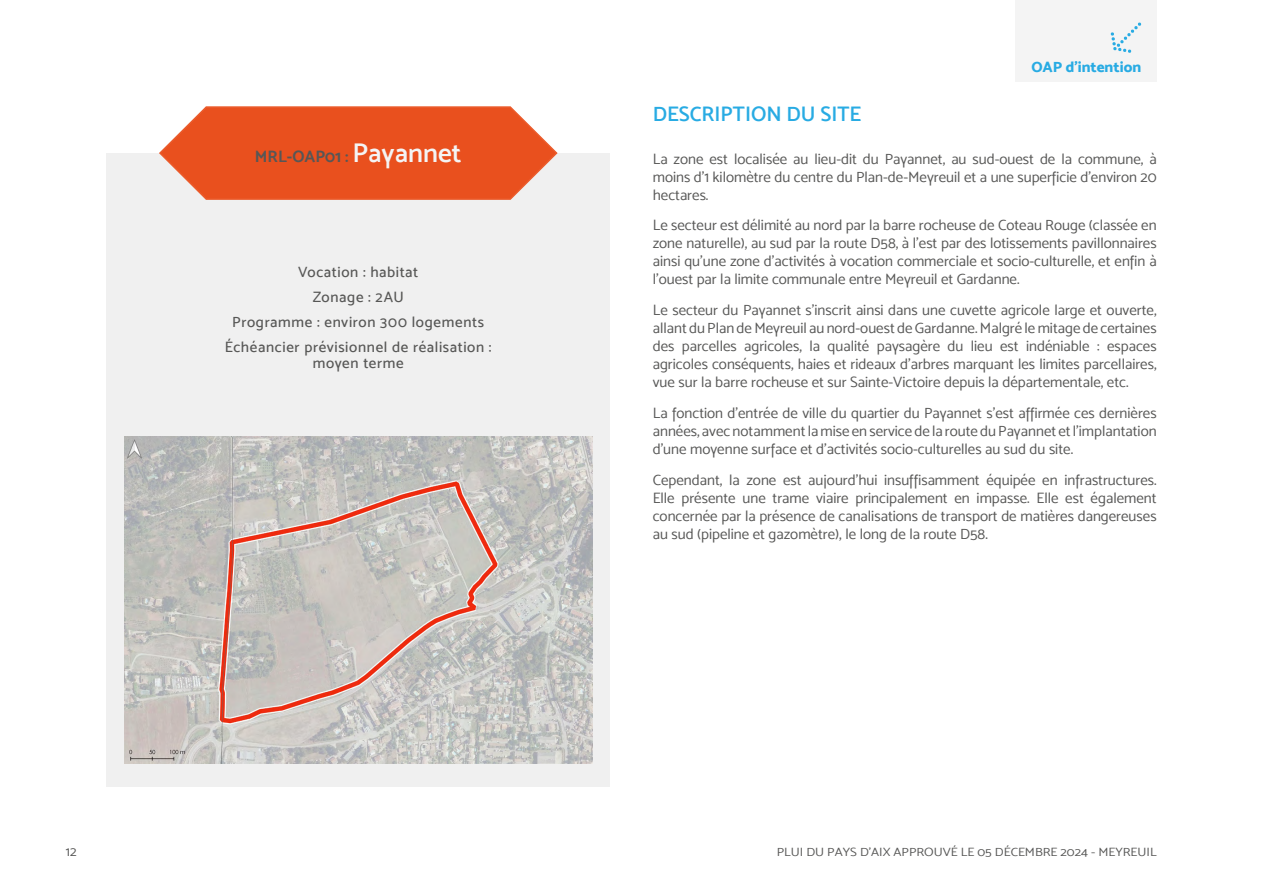
<style>
.page{position:relative;width:1263px;height:893px;background:#fff}
.page>*{position:absolute;margin:0;border:0;box-sizing:border-box;transform-origin:0 0}
.Titre_3_-_bleu{font:21px "Mosk Semi Bold 600";color:#28abe3}
.Nom_OAP{font:16.5px "Mosk Bold 700";color:#575756}
.t1{font:15px/18px "Mosk Normal 400";color:#575756;text-align:justify}
.Encadré{font:15px/16.5px "Mosk Medium 500";letter-spacing:.045em;color:#575756;text-align:center}
.t2{font:15px "Mosk Extra Bold 800";color:#28abe3}
.t3{font:13.5px "Mosk Normal 400";color:#575756}
.t4{font:12px "Mosk Normal 400";color:#575756;scale:1.1 1}
.s1{font-family:"Mosk Semi Bold 600";font-size:27px;color:#f4f4f4}
</style>
<div class="page">
<div style="left:106px;top:153px;width:504px;height:634px;background:#f0f0f0"></div>
<svg style="left:159px;top:106px;width:399px;height:94px;background:#ea6439"></svg>
<img style="left:124px;top:436px;width:468px;height:328px">
<div style="left:1015px;top:0;width:142px;height:81px;background:#f4f4f4"></div>
<svg style="left:1110px;top:22px;width:31px;height:31px"></svg>
<p class="Titre_3_-_bleu" style="left:653px;top:102px;width:210px">DESCRIPTION DU SITE</p>
<p class="t2" style="left:1031px;top:57px;width:111px">OAP d'intention</p>
<p class="Nom_OAP" style="left:255px;top:146px;width:208px">MRL-OAP01 : <span class="s1">Payannet</span></p>
<p class="t1" style="left:653px;top:150px;width:505px">La zone est localisée au lieu-dit du Payannet, au sud-ouest de la commune, à moins d'1 kilomètre du centre du Plan-de-Meyreuil et a une superficie d'environ 20 hectares.</p>
<p class="t1" style="left:653px;top:216px;width:505px">Le secteur est délimité au nord par la barre rocheuse de Coteau Rouge (classée en zone naturelle), au sud par la route D58, à l’est par des lotissements pavillonnaires ainsi qu'une zone d'activités à vocation commerciale et socio-culturelle, et enfin à l’ouest par la limite communale entre Meyreuil et Gardanne.</p>
<p class="t1" style="left:653px;top:301px;width:505px">Le secteur du Payannet s’inscrit ainsi dans une cuvette agricole large et ouverte, allant du Plan de Meyreuil au nord-ouest de Gardanne. Malgré le mitage de certaines des parcelles agricoles, la qualité paysagère du lieu est indéniable : espaces agricoles conséquents, haies et rideaux d’arbres marquant les limites parcellaires, vue sur la barre rocheuse et sur Sainte-Victoire depuis la départementale, etc.</p>
<p class="t1" style="left:653px;top:404px;width:505px">La fonction d'entrée de ville du quartier du Payannet s'est affirmée ces dernières années, avec notamment la mise en service de la route du Payannet et l'implantation d'une moyenne surface et d'activités socio-culturelles au sud du site.</p>
<p class="t1" style="left:653px;top:471px;width:505px">Cependant, la zone est aujourd'hui insuffisamment équipée en infrastructures.<br>Elle présente une trame viaire principalement en impasse. Elle est également concernée par la présence de canalisations de transport de matières dangereuses au sud (pipeline et gazomètre), le long de la route D58.</p>
<p class="Encadré" style="left:298px;top:263px;width:122px">Vocation : habitat</p>
<p class="Encadré" style="left:313px;top:288px;width:93px">Zonage : 2AU</p>
<p class="Encadré" style="left:232px;top:313px;width:253px">Programme : environ 300 logements</p>
<p class="Encadré" style="left:225px;top:338px;width:268px">Échéancier prévisionnel de réalisation : moyen terme</p>
<p class="t3" style="left:66px;top:843px;width:12px">12</p>
<p class="t4" style="left:777px;top:844px;width:347px">PLUI DU PAYS D’AIX APPROUVÉ LE 05 DÉCEMBRE 2024 - MEYREUIL</p>
</div>
